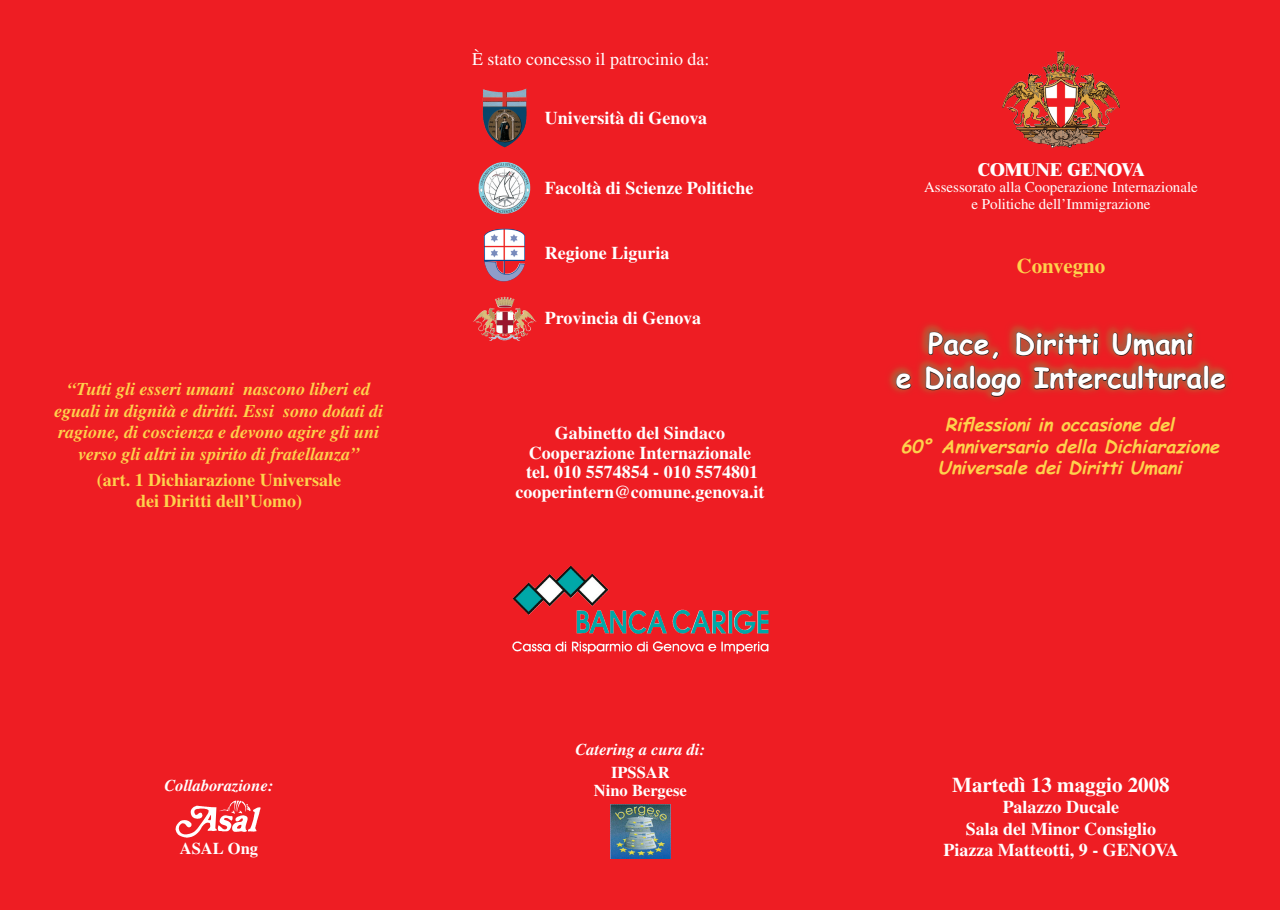
<style>
.page{position:relative;width:1280px;height:910px;background:#ee1d23}
.page>*{position:absolute;margin:0;border:0;box-sizing:border-box;transform-origin:0 0}
.t1{font:28.5px/34.2px "Comic Sans MS Bold";color:#fff;text-align:center}
.t2{font:700 21px "Times";color:#fff}
.t3{font:700 21px "Times";color:#fed24c}
.t4{font:700 18px/19.5px "Times";color:#fff;text-align:center}
.t5{font:italic 700 18px/21.6px "Times";color:#fed24c;text-align:center}
.t6{font:italic 700 18px/21.6px "Comic Sans MS";color:#fed24c;text-align:center}
.t7{font:700 18px/21.6px "Times";color:#fed24c;text-align:center}
.t8{font:18px "Times";color:#fff}
.t9{font:800 18px "Times";color:#fff}
.t10{font:italic 700 16.5px "Times";color:#fff}
.t11{font:700 16.5px "Times";color:#fff}
.t12{font:15px/16.5px "Times";color:#fff;text-align:center}
</style>
<div class="page">
<img style="left:1060px;top:51px;width:15px;height:21px">
<img style="left:889px;top:324px;width:339px;height:69px">
<svg style="left:896px;top:373px;width:15px;height:17px"></svg>
<svg style="left:925px;top:332px;width:301px;height:68px"></svg>
<img style="left:497px;top:261px;width:28px;height:20px">
<img style="left:480px;top:168px;width:50px;height:46px">
<svg style="left:505px;top:297px;width:10px;height:10px"></svg>
<img style="left:512px;top:566px;width:178px;height:67px">
<img style="left:493px;top:89px;width:34px;height:58px">
<img style="left:611px;top:804px;width:59px;height:55px">
<img style="left:175px;top:801px;width:73px;height:37px">
<p class="t8" style="left:472px;top:49px;width:239px">È stato concesso il patrocinio da:</p>
<p class="t4" style="left:545px;top:107px;width:164px">Università di Genova</p>
<p class="t4" style="left:545px;top:178px;width:210px">Facoltà di Scienze Politiche</p>
<p class="t4" style="left:545px;top:243px;width:126px">Regione Liguria</p>
<p class="t5" style="left:54px;top:378px;width:331px">“Tutti gli esseri umani nascono liberi ed eguali in dignità e diritti. Essi sono dotati di ragione, di coscienza e devono agire gli uni verso gli altri in spirito di fratellanza”</p>
<p class="t7" style="left:97px;top:469px;width:246px">(art. 1 Dichiarazione Universale dei Diritti dell’Uomo)</p>
<p class="t4" style="left:545px;top:307px;width:158px">Provincia di Genova</p>
<p class="t4" style="left:515px;top:423px;width:251px">Gabinetto del Sindaco<br>Cooperazione Internazionale tel. 010 5574854 - 010 5574801 cooperintern@comune.genova.it</p>
<p class="t10" style="left:575px;top:740px;width:131px">Catering a cura di:</p>
<p class="t11" style="left:611px;top:762px;width:60px">IPSSAR</p>
<p class="t10" style="left:164px;top:776px;width:111px">Collaborazione:</p>
<p class="t11" style="left:594px;top:780px;width:94px">Nino Bergese</p>
<p class="t11" style="left:180px;top:839px;width:80px">ASAL Ong</p>
<p class="t9" style="left:978px;top:158px;width:168px">COMUNE GENOVA</p>
<p class="t12" style="left:924px;top:179px;width:275px">Assessorato alla Cooperazione Internazionale e Politiche dell’Immigrazione</p>
<p class="t3" style="left:1016px;top:254px;width:90px">Convegno</p>
<h1 class="t1" style="left:896px;top:326px;width:332px">Pace, Diritti Umani<br>e Dialogo Interculturale</h1>
<p class="t6" style="left:902px;top:413px;width:320px">Riflessioni in occasione del<br>60° Anniversario della Dichiarazione<br>Universale dei Diritti Umani</p>
<p class="t2" style="left:952px;top:772px;width:219px">Martedì 13 maggio 2008</p>
<p class="t4" style="left:943px;top:796px;width:237px;line-height:21.6px">Palazzo Ducale<br>Sala del Minor Consiglio<br>Piazza Matteotti, 9 - GENOVA</p>
</div>
